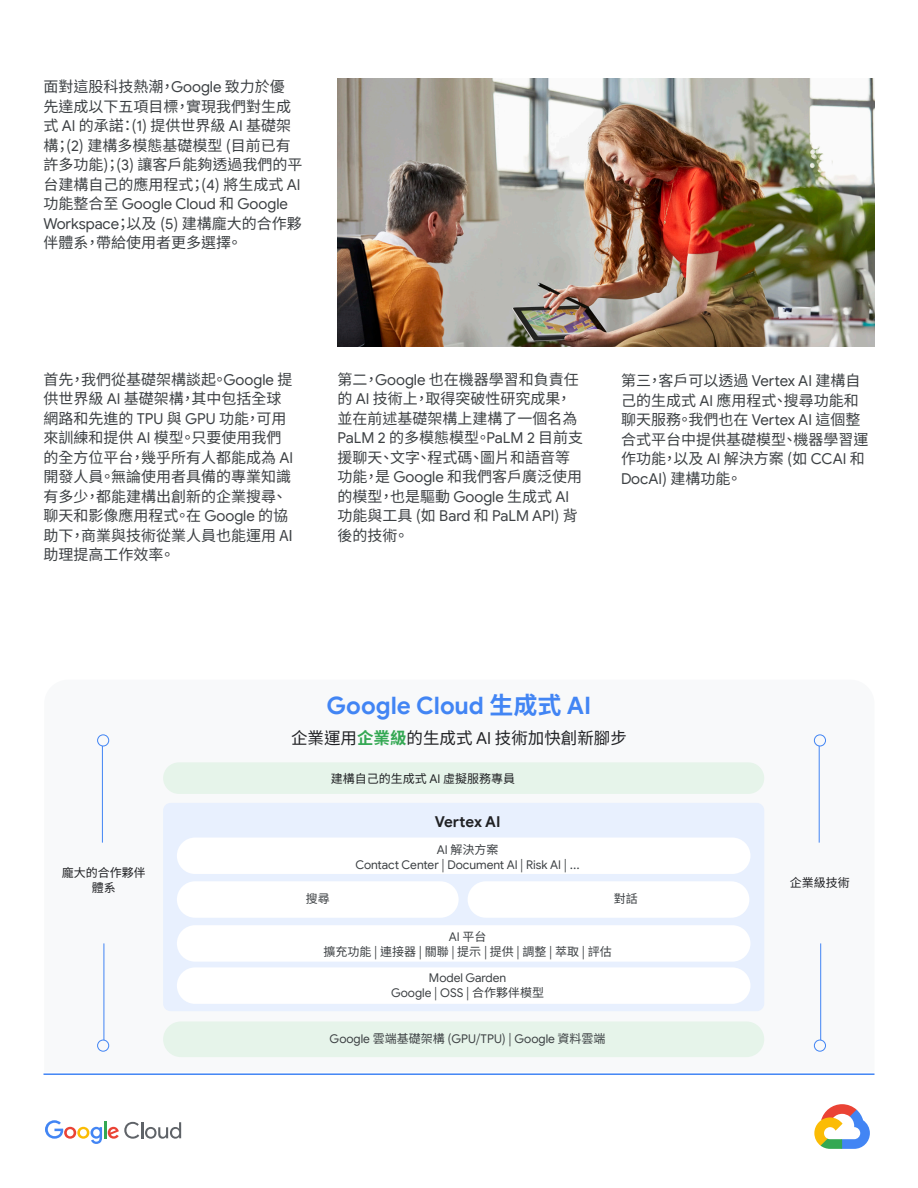
<style>
.page{position:relative;width:918px;height:1188px;background:#fff}
.page>*{position:absolute;margin:0;border:0;box-sizing:border-box;transform-origin:0 0}
.Heading_2{font:700 24px "Google Sans";letter-spacing:-.005em;color:#4285f4}
.Heading_2-2{font:16.5px "Noto Sans CJ Ktc";color:#202124}
.Body{font:15px/19.5px "Noto Sans CJ Ktc";color:#3c4043}
.Heading_2-3{font:700 15px "Google Sans";letter-spacing:-.005em;color:#202124}
.Heading_2-4{font:12px "Google Sans";color:#3c4043}
.Heading_2-5{font:12px "Noto Sans CJ Ktc";color:#3c4043}
.Heading_2-6{font:12px/15px "Noto Sans CJ Ktc";color:#202124;text-align:center}
.s1{font-family:"Google Sans"}
.s2{font-family:"Noto Sans CJ Ktc"}
.s3{font-weight:700;color:#34a853}
</style>
<div class="page">
<hr style="left:44px;top:1073px;width:830px;height:2px;background:#4285f4">
<svg style="left:45px;top:1120px;width:57px;height:24px"></svg>
<hr style="left:104px;top:1121px;width:3px;height:17px;background:#34a853">
<svg style="left:108px;top:1122px;width:73px;height:17px"></svg>
<svg style="left:814px;top:1104px;width:56px;height:45px"></svg>
<div style="left:163px;top:762px;width:601px;height:32px;background:#e6f4ea;border-radius:16px"></div>
<div style="left:163px;top:1021px;width:601px;height:36px;background:#e6f4ea;border-radius:18px"></div>
<div style="left:163px;top:803px;width:601px;height:208px;background:#e8f0fe;border-radius:8px"></div>
<div style="left:177px;top:838px;width:573px;height:36px;background:#fff;border-radius:18px"></div>
<div style="left:177px;top:925px;width:573px;height:37px;background:#fff;border-radius:18px"></div>
<div style="left:177px;top:967px;width:573px;height:37px;background:#fff;border-radius:18px"></div>
<div style="left:177px;top:881px;width:282px;height:37px;background:#fff;border-radius:18px"></div>
<div style="left:468px;top:881px;width:281px;height:37px;background:#fff;border-radius:18px"></div>
<hr style="left:104px;top:943px;width:1px;height:99px;background:#4285f4">
<div style="left:98px;top:1040px;width:11px;height:11px;background:#f8f9fa;border-radius:50%"></div>
<div style="left:97px;top:1040px;width:12px;height:12px;border:1px solid #4285f4;border-radius:50%"></div>
<hr style="left:820px;top:943px;width:1px;height:99px;background:#4285f4">
<div style="left:814px;top:1040px;width:12px;height:11px;background:#f8f9fa;border-radius:50%"></div>
<div style="left:814px;top:1040px;width:12px;height:12px;border:1px solid #4285f4;border-radius:50%"></div>
<hr style="left:102px;top:744px;width:1px;height:99px;background:#4285f4">
<div style="left:98px;top:735px;width:11px;height:11px;background:#f8f9fa;border-radius:50%"></div>
<div style="left:97px;top:734px;width:12px;height:12px;border:1px solid #4285f4;border-radius:50%"></div>
<hr style="left:819px;top:744px;width:1px;height:99px;background:#4285f4">
<div style="left:814px;top:735px;width:12px;height:11px;background:#f8f9fa;border-radius:50%"></div>
<div style="left:814px;top:734px;width:12px;height:12px;border:1px solid #4285f4;border-radius:50%"></div>
<img style="left:338px;top:78px;width:536px;height:268px">
<p class="Body" style="left:44px;top:78px;width:261px">面對這股科技熱潮，<span class="s1">Google</span> 致力於優先達成以下五項目標，實現我們對生成式 <span class="s1">AI</span> 的承諾：(<span class="s1">1</span>) 提供世界級 <span class="s1">AI</span> 基礎架構；(<span class="s1">2</span>) 建構多模態基礎模型 (目前已有許多功能)；(<span class="s1">3</span>) 讓客戶能夠透過我們的平台建構自己的應用程式；(<span class="s1">4</span>) 將生成式 <span class="s1">AI</span>功能整合至 <span class="s1">Google Cloud</span> 和 <span class="s1">Google<br>Workspace</span>；以及 (<span class="s1">5</span>) 建構龐大的合作夥伴體系，帶給使用者更多選擇。</p>
<p class="Body" style="left:44px;top:370px;width:251px">首先，我們從基礎架構談起。<span class="s1">Google</span> 提供世界級 <span class="s1">AI</span> 基礎架構，其中包括全球網路和先進的 <span class="s1">TPU</span> 與 <span class="s1">GPU</span> 功能，可用來訓練和提供 <span class="s1">AI</span> 模型。只要使用我們的全方位平台，幾乎所有人都能成為 <span class="s1">AI</span>開發人員。無論使用者具備的專業知識有多少，都能建構出創新的企業搜尋、聊天和影像應用程式。在 <span class="s1">Google</span> 的協助下，商業與技術從業人員也能運用 AI助理提高工作效率。</p>
<p class="Body" style="left:338px;top:370px;width:247px">第二，<span class="s1">Google</span> 也在機器學習和負責任的 <span class="s1">AI</span> 技術上，取得突破性研究成果，並在前述基礎架構上建構了一個名為<br><span class="s1">PaLM 2</span> 的多模態模型。<span class="s1">PaLM 2</span> 目前支援聊天、文字、程式碼、圖片和語音等功能，是 <span class="s1">Google</span> 和我們客戶廣泛使用的模型，也是驅動 <span class="s1">Google</span> 生成式 <span class="s1">AI</span>功能與工具 (如 <span class="s1">Bard</span> 和 <span class="s1">PaLM API</span>) 背後的技術。</p>
<p class="Body" style="left:621px;top:372px;width:249px">第三，客戶可以透過 <span class="s1">Vertex AI</span> 建構自己的生成式 <span class="s1">AI</span> 應用程式、搜尋功能和聊天服務。我們也在 <span class="s1">Vertex AI</span> 這個整合式平台中提供基礎模型、機器學習運作功能，以及 <span class="s1">AI</span> 解決方案 (如 <span class="s1">CCAI</span> 和<br><span class="s1">DocAI</span>) 建構功能。</p>
<p class="Heading_2" style="left:327px;top:691px;width:266px">Google Cloud <span class="s2">生成式</span> AI</p>
<p class="Heading_2-2" style="left:291px;top:728px;width:337px">企業運用<span class="s3">企業級</span>的生成式 <span class="s1">AI</span> 技術加快創新腳步</p>
<p class="Heading_2-6" style="left:331px;top:771px;width:186px">建構自己的生成式 <span class="s1">AI</span> 虛擬服務專員</p>
<p class="Heading_2-3" style="left:435px;top:812px;width:67px">Vertex AI</p>
<p class="Heading_2-5" style="left:437px;top:843px;width:63px"><span class="s1">AI</span> 解決方案</p>
<p class="Heading_2-4" style="left:356px;top:858px;width:226px">Contact Center <span class="s2">|</span> Document AI <span class="s2">|</span> Risk AI <span class="s2">| ...</span></p>
<p class="Heading_2-6" style="left:62px;top:866px;width:85px">龐大的合作夥伴體系</p>
<p class="Heading_2-6" style="left:790px;top:876px;width:61px">企業級技術</p>
<p class="Heading_2-5" style="left:306px;top:892px;width:25px">搜尋</p>
<p class="Heading_2-5" style="left:614px;top:892px;width:25px">對話</p>
<p class="Heading_2-4" style="left:449px;top:929px;width:39px">AI <span class="s2">平台</span></p>
<p class="Heading_2-5" style="left:324px;top:945px;width:290px">擴充功能|連接器|關聯|提示|提供|調整|萃取|評估</p>
<p class="Heading_2-4" style="left:429px;top:970px;width:79px">Model Garden</p>
<p class="Heading_2-4" style="left:391px;top:985px;width:154px">Google <span class="s2">|</span> OSS <span class="s2">| 合作夥伴模型</span></p>
<p class="Heading_2-4" style="left:330px;top:1032px;width:277px">Google <span class="s2">雲端基礎架構 (</span>GPU<span class="s2">/</span>TPU<span class="s2">) |</span> Google <span class="s2">資料雲端</span></p>
</div>
